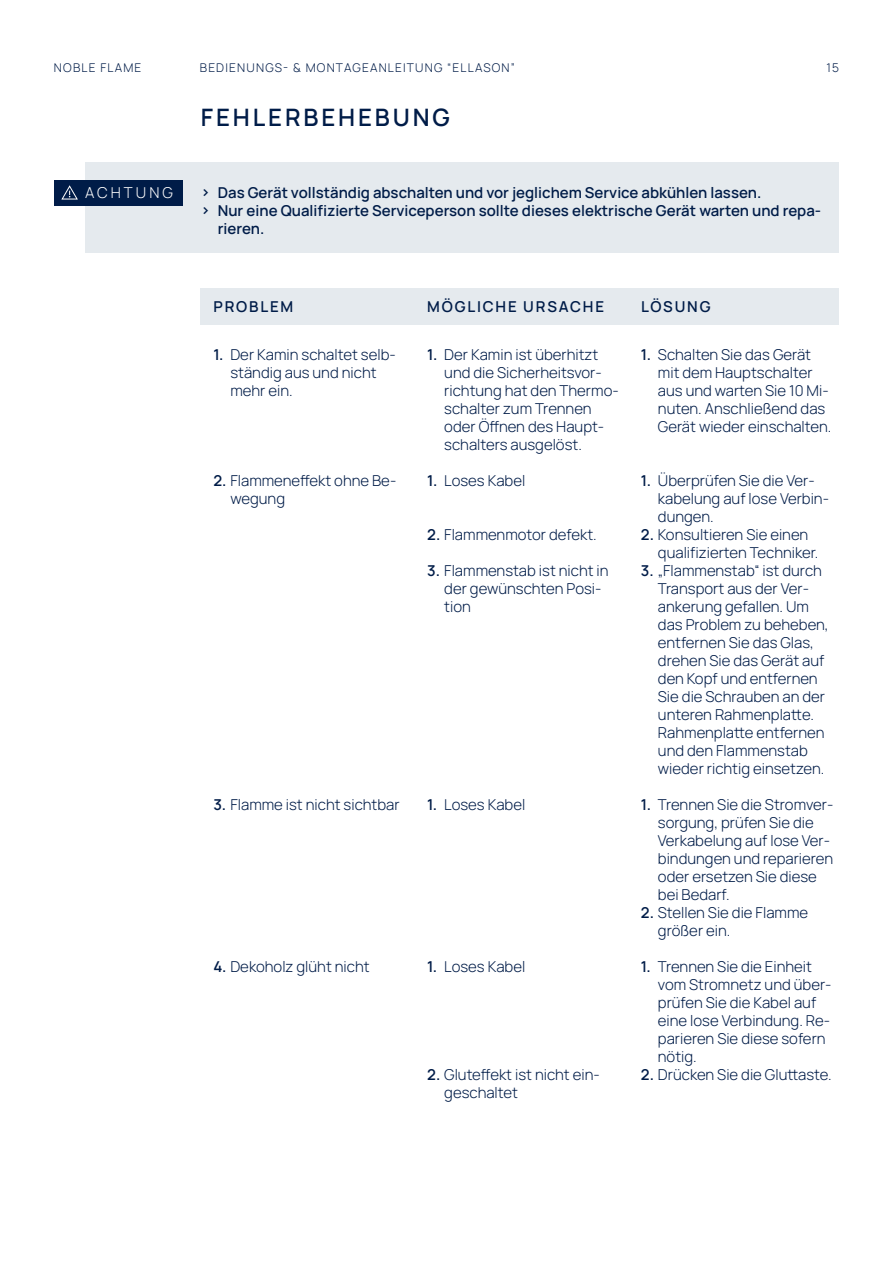
<style>
.page{position:relative;width:893px;height:1263px;background:#fff}
.page>*{position:absolute;margin:0;border:0;box-sizing:border-box;transform-origin:0 0}
.t1{font:600 24px "Manrope";letter-spacing:.12em;color:#001c48}
.t2{font:300 15px/18px "Manrope";color:#001c48}
.t3{font:600 15px/18px "Manrope";color:#001c48}
.t4{font:600 15px "Manrope";letter-spacing:.12em;color:#001c48}
.t5{font:300 15px "Manrope";letter-spacing:.2em;color:#fff}
.t6{font:300 12px "Manrope";letter-spacing:.1em;color:#001c48}
.s1{font-weight:600}
</style>
<div class="page">
<div style="left:201px;top:288px;width:638px;height:36px;background:#e5eaee"></div>
<div style="left:85px;top:162px;width:754px;height:90px;background:#e5eaee"></div>
<div style="left:54px;top:180px;width:129px;height:25px;background:#001c48"></div>
<svg style="left:61px;top:185px;width:17px;height:15px"></svg>
<p class="t6" style="left:54px;top:59px;width:89px">NOBLE FLAME</p>
<p class="t6" style="left:200px;top:59px;width:317px">BEDIENUNGS- &amp; MONTAGEANLEITUNG “ELLASON”</p>
<p class="t6" style="left:826px;top:59px;width:14px">15</p>
<h1 class="t1" style="left:201px;top:100px;width:251px">FEHLERBEHEBUNG</h1>
<p class="t5" style="left:85px;top:182px;width:89px">ACHTUNG</p>
<p class="t3" style="left:218px;top:183px;width:605px">Das Gerät vollständig abschalten und vor jeglichem Service abkühlen lassen.<br>Nur eine Qualifizierte Serviceperson sollte dieses elektrische Gerät warten und repa&shy;rieren.</p>
<p class="t4" style="left:214px;top:296px;width:81px">PROBLEM</p>
<p class="t4" style="left:427px;top:296px;width:178px">MÖGLICHE URSACHE</p>
<p class="t3" style="left:641px;top:296px;width:71px">LÖSUNG</p>
<p class="t2" style="left:444px;top:345px;width:176px;text-indent:-17px"><span class="s1">1.</span> Der Kamin ist überhitzt und die Sicherheitsvor&shy;richtung hat den Thermo&shy;schalter zum Trennen oder Öffnen des Haupt&shy;schalters ausgelöst.</p>
<p class="t2" style="left:427px;top:471px;width:100px"><span class="s1">1.</span> Loses Kabel</p>
<p class="t2" style="left:658px;top:345px;width:175px;text-indent:-17px"><span class="s1">1.</span> Schalten Sie das Gerät mit dem Hauptschalter aus und warten Sie 10 Mi&shy;nuten. Anschließend das<br>Gerät wieder einschalten.</p>
<p class="t2" style="left:230px;top:345px;width:167px;text-indent:-17px"><span class="s1">1.</span> Der Kamin schaltet selb&shy;ständig aus und nicht mehr ein.</p>
<p class="t2" style="left:658px;top:471px;width:173px;text-indent:-17px"><span class="s1">1.</span> Überprüfen Sie die Ver&shy;kabelung auf lose Verbin&shy;dungen.</p>
<p class="t2" style="left:658px;top:525px;width:162px;text-indent:-17px"><span class="s1">2.</span> Konsultieren Sie einen qualifizierten Techniker.</p>
<p class="t2" style="left:658px;top:561px;width:172px;text-indent:-17px"><span class="s1">3.</span> „Flammenstab“ ist durch<br>Transport aus der Ver&shy;ankerung gefallen. Um das Problem zu beheben, entfernen Sie das Glas, drehen Sie das Gerät auf den Kopf und entfernen<br>Sie die Schrauben an der unteren Rahmenplatte.<br>Rahmenplatte entfernen und den Flammenstab wieder richtig einsetzen.</p>
<p class="t2" style="left:658px;top:795px;width:177px;text-indent:-17px"><span class="s1">1.</span> Trennen Sie die Stromver&shy;sorgung, prüfen Sie die<br>Verkabelung auf lose Ver&shy;bindungen und reparieren oder ersetzen Sie diese bei Bedarf.</p>
<p class="t2" style="left:658px;top:903px;width:152px;text-indent:-17px"><span class="s1">2.</span> Stellen Sie die Flamme größer ein.</p>
<p class="t2" style="left:658px;top:957px;width:175px;text-indent:-17px"><span class="s1">1.</span> Trennen Sie die Einheit vom Stromnetz und über&shy;prüfen Sie die Kabel auf eine lose Verbindung. Re&shy;parieren Sie diese sofern nötig.</p>
<p class="t2" style="left:641px;top:1065px;width:192px"><span class="s1">2.</span> Drücken Sie die Gluttaste.</p>
<p class="t2" style="left:230px;top:471px;width:167px;text-indent:-17px"><span class="s1">2.</span> Flammeneffekt ohne Be&shy;wegung</p>
<p class="t2" style="left:427px;top:525px;width:171px"><span class="s1">2.</span> Flammenmotor defekt.</p>
<p class="t2" style="left:444px;top:561px;width:166px;text-indent:-17px"><span class="s1">3.</span> Flammenstab ist nicht in der gewünschten Posi&shy;tion</p>
<p class="t2" style="left:427px;top:795px;width:100px"><span class="s1">1.</span> Loses Kabel</p>
<p class="t2" style="left:213px;top:795px;width:188px"><span class="s1">3.</span> Flamme ist nicht sichtbar</p>
<p class="t2" style="left:427px;top:957px;width:100px"><span class="s1">1.</span> Loses Kabel</p>
<p class="t2" style="left:213px;top:957px;width:158px"><span class="s1">4.</span> Dekoholz glüht nicht</p>
<p class="t2" style="left:444px;top:1065px;width:157px;text-indent:-17px"><span class="s1">2.</span> Gluteffekt ist nicht ein&shy;geschaltet</p>
</div>
